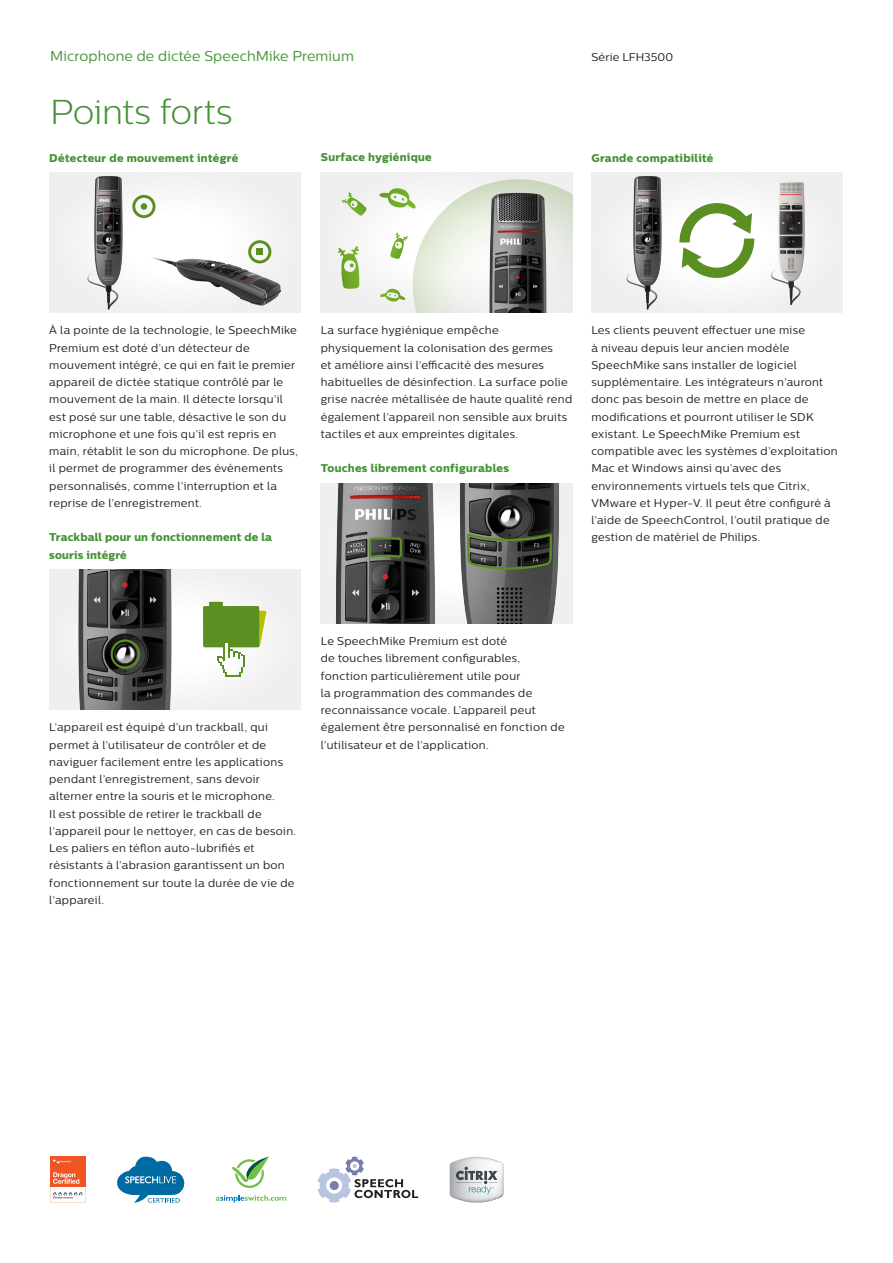
<style>
.page{position:relative;width:893px;height:1263px;background:#fff}
.page>*{position:absolute;margin:0;border:0;box-sizing:border-box;transform-origin:0 0}
.t1{font:300 34.5px "Centrale Sans";letter-spacing:-.01em;color:#459336}
.t2{font:14.25px "Centrale Sans";letter-spacing:.005em;color:#459336}
.t3{font:11.25px/17.2px "Centrale Sans";letter-spacing:.025em;color:#231f20}
.t4{font:11.25px/17.2px "Centrale Sans X Bold";letter-spacing:.02em;color:#459336}
</style>
<div class="page">
<div style="left:49px;top:172px;width:252px;height:141px;background:linear-gradient(to right,#f3f3f3,#f6f6f6)"></div>
<img style="left:147px;top:252px;width:135px;height:54px">
<img style="left:87px;top:176px;width:43px;height:134px">
<svg style="left:248px;top:240px;width:23px;height:23px"></svg>
<svg style="left:132px;top:195px;width:24px;height:23px"></svg>
<div style="left:141px;top:203px;width:6px;height:7px;background:#5b8f22;border-radius:50%"></div>
<div style="left:49px;top:569px;width:252px;height:141px;background:#f0f0f0"></div>
<img style="left:78px;top:569px;width:117px;height:141px">
<div style="left:111px;top:639px;width:29px;height:30px;border:2px solid #5b8f22;border-radius:50%"></div>
<svg style="left:203px;top:602px;width:63px;height:75px"></svg>
<div style="left:321px;top:172px;width:251px;height:141px;background:#efeff0"></div>
<svg style="left:379px;top:179px;width:193px;height:134px"></svg>
<svg style="left:338px;top:246px;width:21px;height:43px"></svg>
<svg style="left:342px;top:192px;width:25px;height:24px"></svg>
<img style="left:459px;top:483px;width:113px;height:140px">
<svg style="left:466px;top:532px;width:87px;height:41px;background:#4a5142"></svg>
<img style="left:321px;top:483px;width:138px;height:140px">
<svg style="left:368px;top:536px;width:35px;height:23px"></svg>
<div style="left:591px;top:172px;width:252px;height:141px;background:#f1f1f2"></div>
<img style="left:627px;top:176px;width:42px;height:134px">
<img style="left:770px;top:181px;width:35px;height:125px">
<svg style="left:679px;top:203px;width:75px;height:75px"></svg>
<svg style="left:117px;top:1156px;width:68px;height:46px"></svg>
<svg style="left:216px;top:1195px;width:70px;height:7px"></svg>
<svg style="left:232px;top:1157px;width:37px;height:31px"></svg>
<svg style="left:450px;top:1157px;width:53px;height:45px"></svg>
<svg style="left:318px;top:1157px;width:100px;height:45px"></svg>
<svg style="left:50px;top:1157px;width:36px;height:45px"></svg>
<p class="t2" style="left:50px;top:48px;width:305px">Microphone de dictée SpeechMike Premium</p>
<h1 class="t1" style="left:50px;top:92px;width:184px">Points forts</h1>
<p class="t4" style="left:49px;top:149px;width:190px">Détecteur de mouvement intégré</p>
<p class="t4" style="left:321px;top:149px;width:113px">Surface hygiénique</p>
<p class="t3" style="left:591px;top:48px;width:83px">Série LFH3500</p>
<p class="t4" style="left:591px;top:149px;width:124px">Grande compatibilité</p>
<p class="t3" style="left:49px;top:321px;width:250px">À la pointe de la technologie, le SpeechMike Premium est doté d’un détecteur de mouvement intégré, ce qui en fait le premier appareil de dictée statique contrôlé par le mouvement de la main. Il détecte lorsqu’il est posé sur une table, désactive le son du microphone et une fois qu’il est repris en main, rétablit le son du microphone. De plus, il permet de programmer des événements personnalisés, comme l’interruption et la reprise de l’enregistrement.</p>
<p class="t4" style="left:49px;top:528px;width:224px">Trackball pour un fonctionnement de la souris intégré</p>
<p class="t3" style="left:321px;top:321px;width:253px">La surface hygiénique empêche physiquement la colonisation des germes<br>et améliore ainsi l’efficacité des mesures habituelles de désinfection. La surface polie grise nacrée métallisée de haute qualité rend également l’appareil non sensible aux bruits tactiles et aux empreintes digitales.</p>
<p class="t4" style="left:321px;top:459px;width:190px">Touches librement configurables</p>
<p class="t3" style="left:591px;top:321px;width:248px">Les clients peuvent effectuer une mise<br>à niveau depuis leur ancien modèle SpeechMike sans installer de logiciel supplémentaire. Les intégrateurs n’auront donc pas besoin de mettre en place de modifications et pourront utiliser le SDK existant. Le SpeechMike Premium est compatible avec les systèmes d’exploitation Mac et Windows ainsi qu’avec des environnements virtuels tels que Citrix, VMware et Hyper-V. Il peut être configuré à l’aide de SpeechControl, l’outil pratique de gestion de matériel de Philips.</p>
<p class="t3" style="left:49px;top:718px;width:248px">L’appareil est équipé d’un trackball, qui permet à l’utilisateur de contrôler et de naviguer facilement entre les applications pendant l’enregistrement, sans devoir alterner entre la souris et le microphone.<br>Il est possible de retirer le trackball de l’appareil pour le nettoyer, en cas de besoin.<br>Les paliers en téflon auto-lubrifiés et résistants à l’abrasion garantissent un bon fonctionnement sur toute la durée de vie de l’appareil.</p>
<p class="t3" style="left:321px;top:632px;width:245px">Le SpeechMike Premium est doté<br>de touches librement configurables, fonction particulièrement utile pour<br>la programmation des commandes de reconnaissance vocale. L’appareil peut également être personnalisé en fonction de l’utilisateur et de l’application.</p>
</div>
